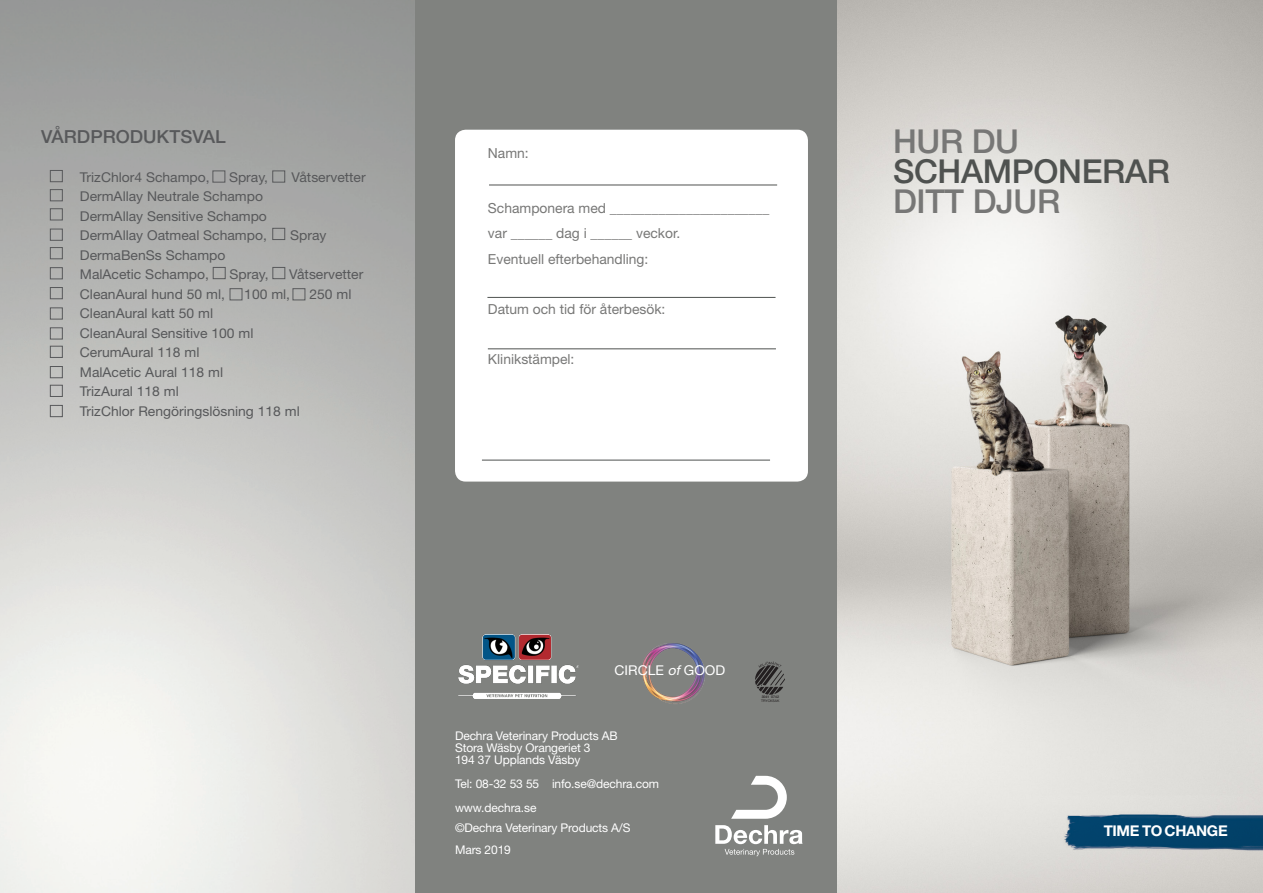
<style>
.page{position:relative;width:1263px;height:893px;background:#fff}
.page>*{position:absolute;margin:0;border:0;box-sizing:border-box;transform-origin:0 0}
.t1{font:500 33px "Helvetica Neue LT Std";letter-spacing:-.01em;color:#777776}
.t2{font:500 33px "Helvetica Neue LT Std";letter-spacing:-.01em;color:#4f5250}
.Body_text_dxp{font:500 18px "Helvetica Neue LT Std";color:#58595b}
.t3{font:700 14.85px "Helvetica Neue LT Std";letter-spacing:-.02em;color:#fff}
.t4{font:13.8px/25.7px "Helvetica Neue LT Std";color:#777776}
.Body_text_dxp-2{font:13.5px "Helvetica Neue LT Std";color:#57585a}
.New_Body{font:13.5px "Helvetica Neue LT Std";color:#fff}
.Body_White{font:12px/21.6px "Helvetica Neue LT Std";letter-spacing:-.01em;color:#fff}
.t5{font:500 3.45px/4.2px "Helvetica Neue";color:#231f20}
.s1{font-style:italic}
.s2{font-weight:400}
</style>
<div class="page">
<img style="left:837px;top:0;width:426px;height:893px">
<img style="left:1057px;top:805px;width:206px;height:54px">
<div style="left:416px;top:0;width:421px;height:893px;background:#80827f"></div>
<svg style="left:731px;top:776px;width:56px;height:43px"></svg>
<svg style="left:715px;top:825px;width:87px;height:31px"></svg>
<div style="left:455px;top:130px;width:353px;height:352px;background:#fff;border-radius:11px"></div>
<hr style="left:489px;top:185px;width:288px;height:1px;background:#4f5250">
<hr style="left:488px;top:349px;width:288px;height:1px;background:#4f5250">
<img style="left:642px;top:643px;width:63px;height:61px">
<hr style="left:482px;top:460px;width:288px;height:1px;background:#4f5250">
<svg style="left:755px;top:661px;width:30px;height:34px"></svg>
<img style="left:458px;top:635px;width:120px;height:63px">
<div style="left:213px;top:267px;width:13px;height:12px;border:1px solid #58595b"></div>
<div style="left:272px;top:267px;width:13px;height:12px;border:1px solid #58595b"></div>
<div style="left:50px;top:170px;width:13px;height:12px;border:1px solid #58595b"></div>
<div style="left:50px;top:189px;width:13px;height:12px;border:1px solid #58595b"></div>
<div style="left:50px;top:208px;width:13px;height:12px;border:1px solid #58595b"></div>
<div style="left:50px;top:229px;width:13px;height:12px;border:1px solid #58595b"></div>
<div style="left:50px;top:247px;width:13px;height:12px;border:1px solid #58595b"></div>
<div style="left:50px;top:267px;width:13px;height:12px;border:1px solid #58595b"></div>
<div style="left:50px;top:287px;width:13px;height:12px;border:1px solid #58595b"></div>
<div style="left:50px;top:307px;width:13px;height:12px;border:1px solid #58595b"></div>
<div style="left:50px;top:327px;width:13px;height:12px;border:1px solid #58595b"></div>
<div style="left:50px;top:346px;width:13px;height:12px;border:1px solid #58595b"></div>
<div style="left:50px;top:366px;width:13px;height:12px;border:1px solid #58595b"></div>
<div style="left:50px;top:385px;width:13px;height:12px;border:1px solid #58595b"></div>
<hr style="left:487px;top:297px;width:288px;height:1px;background:#4f5250">
<div style="left:212px;top:171px;width:13px;height:12px;border:1px solid #58595b"></div>
<div style="left:272px;top:171px;width:13px;height:12px;border:1px solid #58595b"></div>
<div style="left:272px;top:228px;width:13px;height:12px;border:1px solid #58595b"></div>
<div style="left:230px;top:288px;width:12px;height:12px;border:1px solid #58595b"></div>
<div style="left:293px;top:288px;width:12px;height:12px;border:1px solid #58595b"></div>
<div style="left:50px;top:405px;width:13px;height:12px;border:1px solid #58595b"></div>
<p class="Body_text_dxp" style="left:41px;top:125px;width:186px">VÅRDPRODUKTSVAL</p>
<p class="Body_text_dxp-2" style="left:80px;top:169px;width:131px">TrizChlor4 Schampo,</p>
<p class="Body_text_dxp-2" style="left:229px;top:169px;width:41px">Spray,</p>
<p class="Body_text_dxp-2" style="left:291px;top:169px;width:76px">Våtservetter</p>
<p class="Body_text_dxp-2" style="left:80px;top:188px;width:185px">DermAllay Neutrale Schampo</p>
<p class="Body_text_dxp-2" style="left:80px;top:208px;width:188px">DermAllay Sensitive Schampo</p>
<p class="Body_text_dxp-2" style="left:80px;top:227px;width:189px">DermAllay Oatmeal Schampo,</p>
<p class="Body_text_dxp-2" style="left:290px;top:227px;width:38px">Spray</p>
<p class="Body_text_dxp-2" style="left:80px;top:247px;width:147px">DermaBenSs Schampo</p>
<p class="Body_text_dxp-2" style="left:80px;top:266px;width:131px">MalAcetic Schampo,</p>
<p class="Body_text_dxp-2" style="left:229px;top:266px;width:41px">Spray,</p>
<p class="Body_text_dxp-2" style="left:289px;top:266px;width:76px">Våtservetter</p>
<p class="Body_text_dxp-2" style="left:80px;top:286px;width:147px">CleanAural hund 50 ml,</p>
<p class="Body_text_dxp-2" style="left:244px;top:286px;width:47px">100 ml,</p>
<p class="Body_text_dxp-2" style="left:309px;top:286px;width:44px">250 ml</p>
<p class="Body_text_dxp-2" style="left:80px;top:305px;width:135px">CleanAural katt 50 ml</p>
<p class="Body_text_dxp-2" style="left:80px;top:325px;width:175px">CleanAural Sensitive 100 ml</p>
<p class="Body_text_dxp-2" style="left:80px;top:344px;width:121px">CerumAural 118 ml</p>
<p class="Body_text_dxp-2" style="left:80px;top:364px;width:145px">MalAcetic Aural 118 ml</p>
<p class="Body_text_dxp-2" style="left:80px;top:383px;width:100px">TrizAural 118 ml</p>
<p class="Body_text_dxp-2" style="left:80px;top:403px;width:221px">TrizChlor Rengöringslösning 118 ml</p>
<p class="t4" style="left:488px;top:140px;width:42px">Namn:</p>
<p class="t4" style="left:488px;top:195px;width:283px">Schamponera med _______________________ var ______ dag i ______ veckor.</p>
<p class="t4" style="left:488px;top:246px;width:162px">Eventuell efterbehandling:</p>
<p class="t4" style="left:488px;top:296px;width:179px">Datum och tid för återbesök:</p>
<p class="t4" style="left:488px;top:346px;width:88px">Klinikstämpel:</p>
<p class="New_Body" style="left:615px;top:662px;width:112px">CIRCLE <span class="s1">of</span> GOOD</p>
<p class="Body_White" style="left:455px;top:724px;width:164px">Dechra Veterinary Products AB</p>
<p class="Body_White" style="left:455px;top:736px;width:137px">Stora Wäsby Orangeriet 3</p>
<p class="Body_White" style="left:455px;top:748px;width:127px">194 37 Upplands Väsby</p>
<p class="Body_White" style="left:455px;top:772px;width:206px">Tel: 08-32 53 55 info.se@dechra.com</p>
<p class="Body_White" style="left:455px;top:796px;width:83px">www.dechra.se</p>
<p class="Body_White" style="left:455px;top:817px;width:177px">©Dechra Veterinary Products A/S<br>Mars 2019</p>
<p class="t5" style="left:761px;top:694px;width:20px">3041 0742<br><span class="s2">TRYCKSAK</span></p>
<p class="t1" style="left:893px;top:122px;width:128px">HUR DU</p>
<p class="t2" style="left:893px;top:152px;width:278px">SCHAMPONERAR</p>
<p class="t1" style="left:893px;top:182px;width:169px">DITT DJUR</p>
<p class="t3" style="left:1104px;top:821px;width:126px">TIME TO CHANGE</p>
</div>
